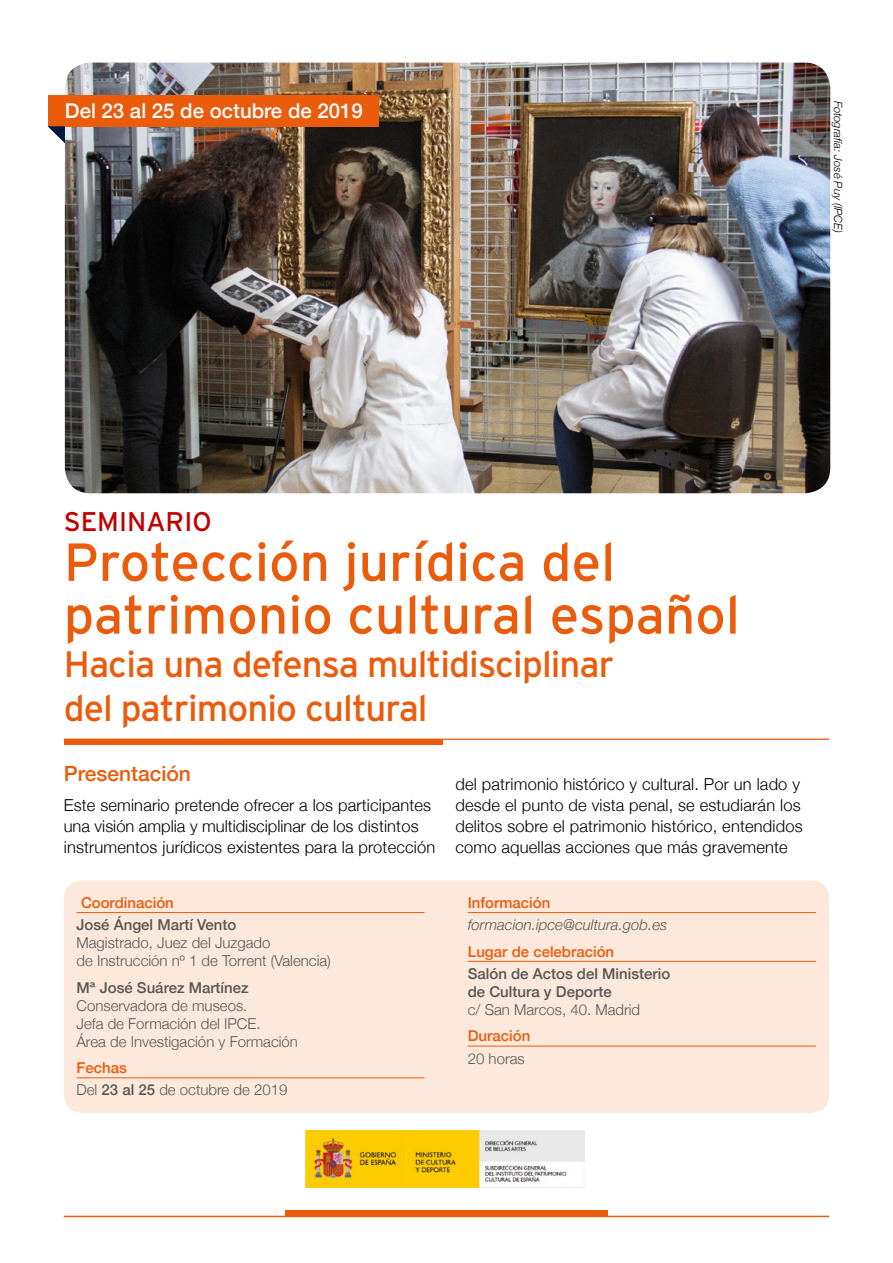
<style>
.page{position:relative;width:893px;height:1263px;background:#fff}
.page>*{position:absolute;margin:0;border:0;box-sizing:border-box;transform-origin:0 0}
.t1{font:53.4px/52.8px "Interstate";color:#ea5b0b}
.t2{font:36.6px/43.5px "Interstate";letter-spacing:-.025em;color:#ea5b0b}
.t3{font:27px "Interstate";color:#c00000}
.t4{font:500 21px "Helvetica Neue";color:#ea5b0b}
.t5{font:500 20.4px "Helvetica Neue";color:#fff}
.t6{font:300 16.5px/21px "Helvetica Neue";letter-spacing:.01em;color:#000}
.t7{font:300 15px/18px "Helvetica Neue";color:#575756}
.t8{font:500 15px/18px "Helvetica Neue";color:#575756}
.t9{font:500 15px "Helvetica Neue";color:#ea5b0b}
.t10{font:italic 300 15px "Helvetica Neue";color:#575756}
.t11{font:italic 300 11.25px "Helvetica Neue";color:#000}
.s1{font-weight:500;color:#ea5b0b}
.s2{font-weight:500}
</style>
<div class="page">
<img style="left:65px;top:63px;width:765px;height:430px">
<div style="left:64px;top:880px;width:765px;height:233px;background:#fde9db;border-radius:18px"></div>
<hr style="left:77px;top:912px;width:348px;height:1px;background:#ea5b0b">
<hr style="left:77px;top:1077px;width:348px;height:1px;background:#ea5b0b">
<hr style="left:468px;top:912px;width:348px;height:1px;background:#ea5b0b">
<hr style="left:468px;top:961px;width:348px;height:1px;background:#ea5b0b">
<hr style="left:468px;top:1046px;width:348px;height:1px;background:#ea5b0b">
<div style="left:48px;top:95px;width:330px;height:31px;background:#ea5b0b"></div>
<svg style="left:48px;top:126px;width:17px;height:17px"></svg>
<hr style="left:64px;top:1216px;width:765px;height:1px;background:#ea5b0b">
<div style="left:285px;top:1210px;width:323px;height:7px;background:#ea5b0b"></div>
<hr style="left:64px;top:739px;width:765px;height:1px;background:#ea5b0b">
<div style="left:64px;top:739px;width:379px;height:5px;background:#ea5b0b"></div>
<img style="left:305px;top:1131px;width:280px;height:56px">
<p class="t5" style="left:65px;top:94px;width:299px">Del 23 al 25 de octubre de 2019</p>
<p class="t11" style="left:847px;top:101px;width:135px;rotate:90deg">Fotografía: José Puy (IPCE)</p>
<h3 class="t3" style="left:64px;top:507px;width:149px">SEMINARIO</h3>
<h1 class="t1" style="left:64px;top:535px;width:678px">Protección jurídica del patrimonio cultural español</h1>
<h2 class="t2" style="left:64px;top:642px;width:552px">Hacia una defensa multidisciplinar del patrimonio cultural</h2>
<p class="t4" style="left:64px;top:757px;width:129px">Presentación</p>
<p class="t6" style="left:64px;top:793px;width:373px">Este seminario pretende ofrecer a los participantes una visión amplia y multidisciplinar de los distintos instrumentos jurídicos existentes para la protección</p>
<p class="t9" style="left:81px;top:890px;width:94px">Coordinación</p>
<p class="t8" style="left:77px;top:915px;width:161px">José Ángel Martí Vento</p>
<p class="t7" style="left:77px;top:933px;width:256px">Magistrado, Juez del Juzgado<br>de Instrucción nº 1 de Torrent (Valencia)</p>
<p class="t8" style="left:77px;top:977px;width:174px">Mª José Suárez Martínez</p>
<p class="t7" style="left:77px;top:995px;width:223px">Conservadora de museos.<br>Jefa de Formación del IPCE.<br>Área de Investigación y Formación</p>
<p class="t7" style="left:77px;top:1056px;width:212px;line-height:22.2px"><span class="s1">Fechas<br></span>Del <span class="s2">23 al 25</span> de octubre de 2019</p>
<p class="t6" style="left:455px;top:773px;width:349px">del patrimonio histórico y cultural. Por un lado y desde el punto de vista penal, se estudiarán los delitos sobre el patrimonio histórico, entendidos como aquellas acciones que más gravemente</p>
<p class="t9" style="left:468px;top:890px;width:84px">Información</p>
<p class="t10" style="left:468px;top:913px;width:201px">formacion.ipce@cultura.gob.es</p>
<p class="t9" style="left:468px;top:939px;width:148px">Lugar de celebración</p>
<p class="t8" style="left:468px;top:963px;width:204px">Salón de Actos del Ministerio de Cultura y Deporte</p>
<p class="t7" style="left:468px;top:999px;width:174px">c/ San Marcos, 40. Madrid</p>
<p class="t9" style="left:468px;top:1024px;width:64px">Duración</p>
<p class="t7" style="left:468px;top:1048px;width:58px">20 horas</p>
</div>
